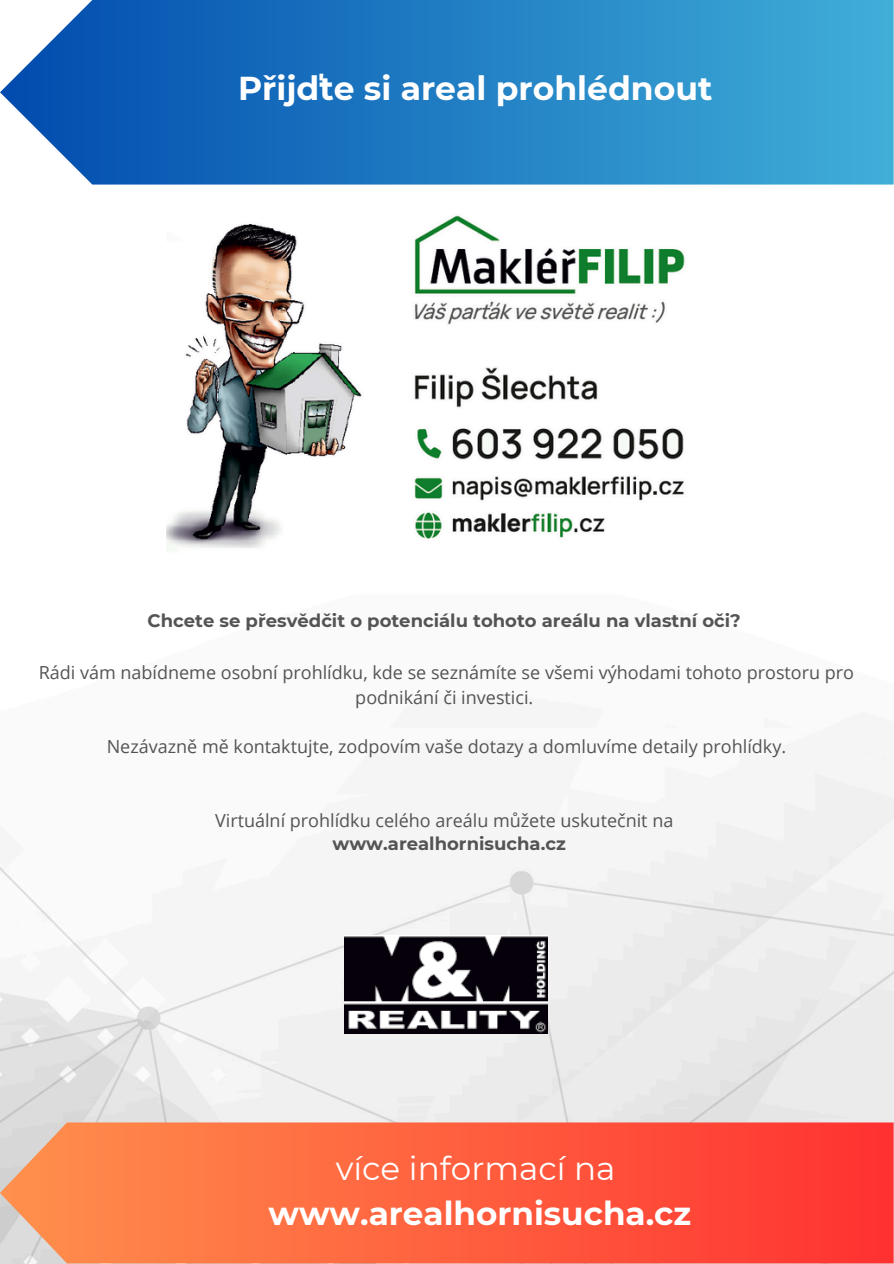
<style>
.page{position:relative;width:894px;height:1264px;background:#fff}
.page>*{position:absolute;margin:0;border:0;box-sizing:border-box;transform-origin:0 0}
.t1{font:700 33px "Montserrat";color:#fff}
.t2{font:700 32.7px/45px "Montserrat";color:#fff;text-align:center}
.t3{font:18px/24.8px "Open Sans";color:#545454;text-align:center}
.t4{font:700 18px "Montserrat";color:#545454}
.s1{font-weight:400}
</style>
<div class="page">
<img style="left:0;top:525px;width:893px;height:597px">
<svg style="left:0;top:0;width:893px;height:184px;background:#2d85c6"></svg>
<svg style="left:0;top:1122px;width:893px;height:141px;background:#fd6344"></svg>
<img style="left:344px;top:935px;width:203px;height:98px">
<img style="left:167px;top:215px;width:551px;height:342px">
<p class="t1" style="left:238px;top:68px;width:475px">Přijďte si areal prohlédnout</p>
<p class="t4" style="left:147px;top:609px;width:594px">Chcete se přesvědčit o potenciálu tohoto areálu na vlastní oči?</p>
<h3 class="t3" style="left:39px;top:659px;width:816px">Rádi vám nabídneme osobní prohlídku, kde se seznámíte se všemi výhodami tohoto prostoru pro podnikání či investici.</h3>
<p class="t3" style="left:107px;top:733px;width:680px">Nezávazně mě kontaktujte, zodpovím vaše dotazy a domluvíme detaily prohlídky.</p>
<p class="t3" style="left:215px;top:808px;width:459px">Virtuální prohlídku celého areálu můžete uskutečnit na</p>
<p class="t4" style="left:332px;top:832px;width:235px">www.arealhornisucha.cz</p>
<h1 class="t2" style="left:268px;top:1145px;width:424px"><span class="s1">více informací na </span>www.arealhornisucha.cz</h1>
</div>
